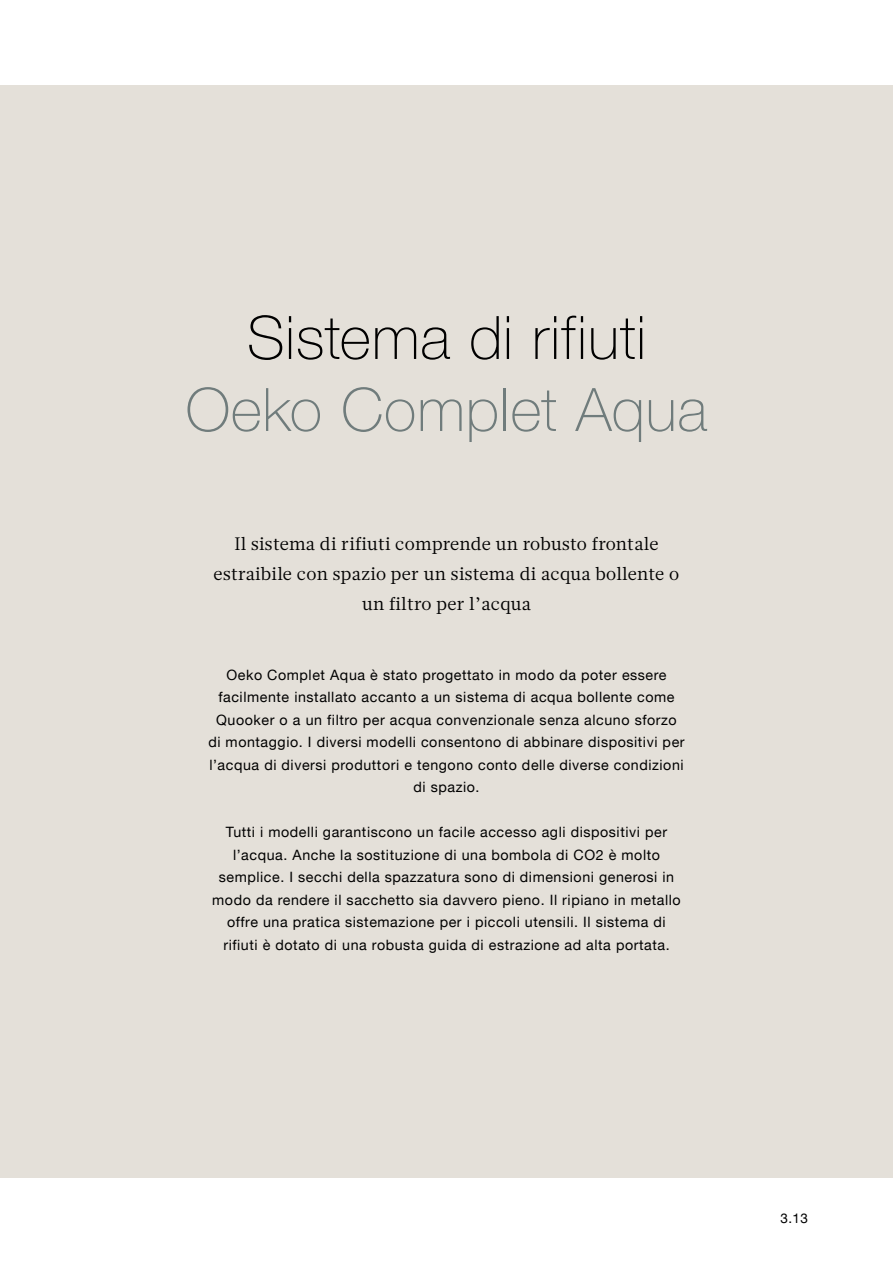
<style>
.page{position:relative;width:893px;height:1263px;background:#fff}
.page>*{position:absolute;margin:0;border:0;box-sizing:border-box;transform-origin:0 0}
.t1{font:100 60px "Helvetica Neue LT";letter-spacing:.01em;color:#000}
.t2{font:100 60px "Helvetica Neue LT";letter-spacing:.01em;color:#707c7c}
.t3{font:18px/30px "Glosa Text";letter-spacing:.02em;color:#000;text-align:center}
.t4{font:14.25px/22.5px "Helvetica Neue LT";letter-spacing:.04em;color:#000;text-align:center}
.t5{font:13.5px "Helvetica Neue LT";color:#000}
</style>
<div class="page">
<div style="left:0;top:85px;width:893px;height:1093px;background:#e4e0d9"></div>
<h1 class="t1" style="left:247px;top:303px;width:401px">Sistema di rifiuti</h1>
<h1 class="t2" style="left:186px;top:375px;width:523px">Oeko Complet Aqua</h1>
<p class="t3" style="left:214px;top:529px;width:467px">Il sistema di rifiuti comprende un robusto frontale estraibile con spazio per un sistema di acqua bollente o un filtro per l’acqua</p>
<p class="t4" style="left:208px;top:663px;width:478px">Oeko Complet Aqua è stato progettato in modo da poter essere facilmente installato accanto a un sistema di acqua bollente come Quooker o a un filtro per acqua convenzionale senza alcuno sforzo di montaggio. I diversi modelli consentono di abbinare dispositivi per l’acqua di diversi produttori e tengono conto delle diverse condizioni di spazio.</p>
<p class="t4" style="left:212px;top:820px;width:470px">Tutti i modelli garantiscono un facile accesso agli dispositivi per l’acqua. Anche la sostituzione di una bombola di CO2 è molto semplice. I secchi della spazzatura sono di dimensioni generosi in modo da rendere il sacchetto sia davvero pieno. Il ripiano in metallo offre una pratica sistemazione per i piccoli utensili. Il sistema di rifiuti è dotato di una robusta guida di estrazione ad alta portata.</p>
<p class="t5" style="left:781px;top:1210px;width:29px">3.13</p>
</div>
